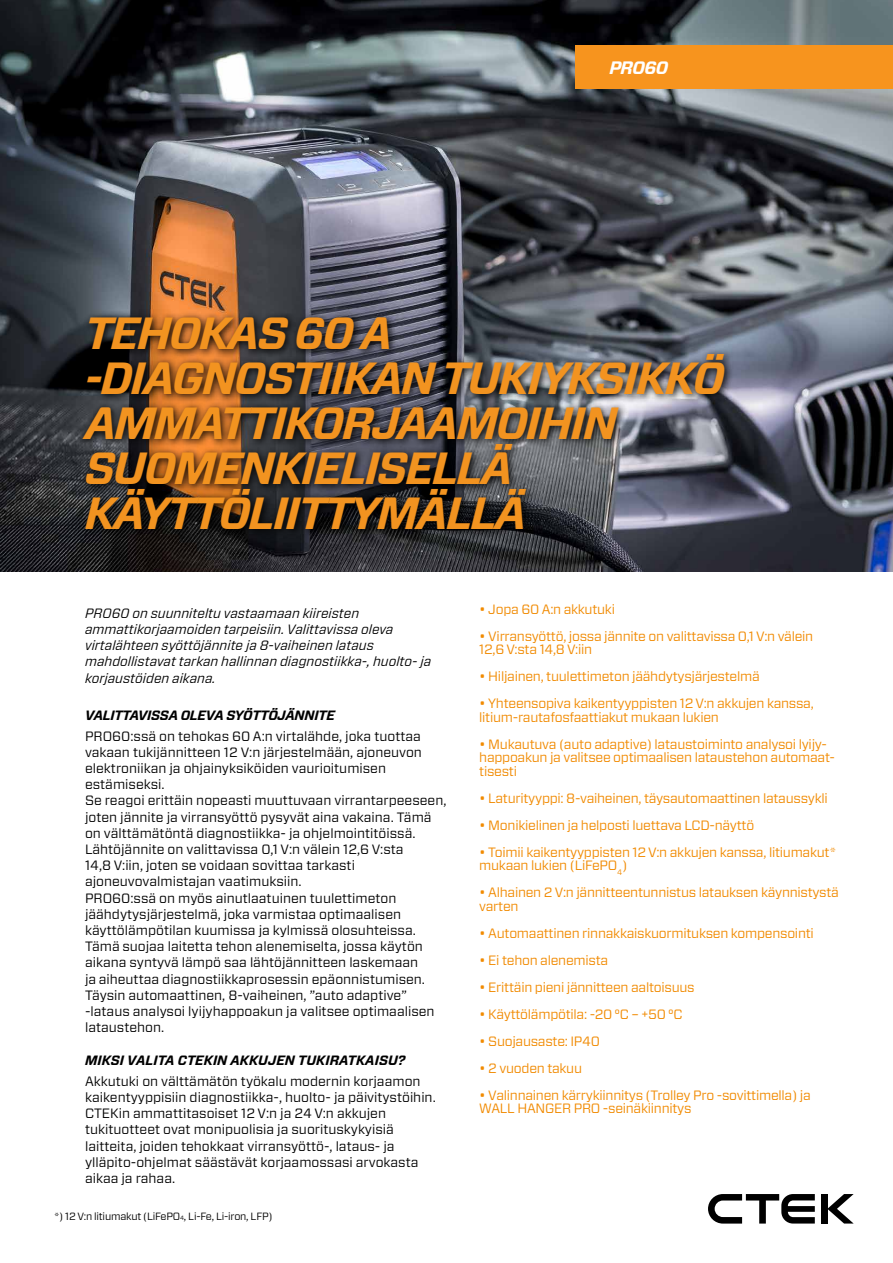
<style>
.page{position:relative;width:893px;height:1263px;background:#fff}
.page>*{position:absolute;margin:0;border:0;box-sizing:border-box;transform-origin:0 0}
.t1{font:italic 700 45px/45px "Forza";letter-spacing:-.04em;color:#f29320}
.t2{font:italic 700 18px "Forza";letter-spacing:-.04em;color:#fff}
.t3{font:13.5px/16.2px "Forza";color:#000}
.t4{font:13.5px/13.5px "Forza";letter-spacing:-.02em;color:#f18a00}
.t5{font:italic 13.5px/16.2px "Forza";color:#000}
.t6{font:italic 700 13.5px "Forza";color:#000}
.t7{font:italic 700 13.5px "Forza";letter-spacing:-.02em;color:#000}
.t8{font:10.5px "Forza";letter-spacing:-.02em;color:#000}
.s1{font-size:6.15px}
</style>
<div class="page">
<img style="left:0;top:0;width:893px;height:572px">
<div style="left:575px;top:45px;width:318px;height:44px;background:#f7941e"></div>
<div style="left:821px;top:1194px;width:6px;height:29px;background:#000"></div>
<svg style="left:827px;top:1194px;width:27px;height:29px"></svg>
<svg style="left:708px;top:1194px;width:107px;height:29px"></svg>
<svg style="left:77px;top:311px;width:657px;height:228px;background:#454041"></svg>
<h2 class="t2" style="left:609px;top:56px;width:60px">PRO60</h2>
<h1 class="t1" style="left:85px;top:311px;width:641px">TEHOKAS 60 A -DIAGNOSTIIKAN TUKIYKSIKKÖ<br>AMMATTIKORJAAMOIHIN<br>SUOMENKIELISELLÄ<br>KÄYTTÖLIITTYMÄLLÄ</h1>
<p class="t5" style="left:85px;top:605px;width:348px">PRO60 on suunniteltu vastaamaan kiireisten ammattikorjaamoiden tarpeisiin. Valittavissa oleva virtalähteen syöttöjännite ja 8-vaiheinen lataus mahdollistavat tarkan hallinnan diagnostiikka-, huolto- ja korjaustöiden aikana.</p>
<p class="t7" style="left:85px;top:706px;width:251px">VALITTAVISSA OLEVA SYÖTTÖJÄNNITE</p>
<p class="t3" style="left:85px;top:727px;width:363px">PRO60:ssä on tehokas 60 A:n virtalähde, joka tuottaa vakaan tukijännitteen 12 V:n järjestelmään, ajoneuvon elektroniikan ja ohjainyksiköiden vaurioitumisen estämiseksi.<br>Se reagoi erittäin nopeasti muuttuvaan virrantarpeeseen, joten jännite ja virransyöttö pysyvät aina vakaina. Tämä on välttämätöntä diagnostiikka- ja ohjelmointitöissä.<br>Lähtöjännite on valittavissa 0,1 V:n välein 12,6 V:sta<br>14,8 V:iin, joten se voidaan sovittaa tarkasti ajoneuvovalmistajan vaatimuksiin.<br>PRO60:ssä on myös ainutlaatuinen tuulettimeton jäähdytysjärjestelmä, joka varmistaa optimaalisen käyttölämpötilan kuumissa ja kylmissä olosuhteissa.<br>Tämä suojaa laitetta tehon alenemiselta, jossa käytön aikana syntyvä lämpö saa lähtöjännitteen laskemaan<br>ja aiheuttaa diagnostiikkaprosessin epäonnistumisen.<br>Täysin automaattinen, 8-vaiheinen, ”auto adaptive” -lataus analysoi lyijyhappoakun ja valitsee optimaalisen lataustehon.</p>
<p class="t6" style="left:85px;top:1051px;width:322px">MIKSI VALITA CTEKIN AKKUJEN TUKIRATKAISU?</p>
<p class="t3" style="left:85px;top:1073px;width:352px">Akkutuki on välttämätön työkalu modernin korjaamon kaikentyyppisiin diagnostiikka-, huolto- ja päivitystöihin.<br>CTEKin ammattitasoiset 12 V:n ja 24 V:n akkujen tukituotteet ovat monipuolisia ja suorituskykyisiä laitteita, joiden tehokkaat virransyöttö-, lataus- ja ylläpito-ohjelmat säästävät korjaamossasi arvokasta aikaa ja rahaa.</p>
<p class="t8" style="left:54px;top:1209px;width:220px">*) 12 V:n litiumakut (LiFePO<span class="s1">4</span>, Li-Fe, Li-iron, LFP)</p>
<p class="t4" style="left:479px;top:602px;width:137px">• Jopa 60 A:n akkutuki</p>
<p class="t4" style="left:479px;top:629px;width:336px">• Virransyöttö, jossa jännite on valittavissa 0,1 V:n välein<br>12,6 V:sta 14,8 V:iin</p>
<p class="t4" style="left:479px;top:670px;width:282px">• Hiljainen, tuulettimeton jäähdytysjärjestelmä</p>
<p class="t4" style="left:479px;top:697px;width:336px">• Yhteensopiva kaikentyyppisten 12 V:n akkujen kanssa, litium-rautafosfaattiakut mukaan lukien</p>
<p class="t4" style="left:479px;top:737px;width:357px">• Mukautuva (auto adaptive) lataustoiminto analysoi lyijy&shy;happoakun ja valitsee optimaalisen lataustehon automaat&shy;tisesti</p>
<p class="t4" style="left:479px;top:791px;width:350px">• Laturityyppi: 8-vaiheinen, täysautomaattinen lataussykli</p>
<p class="t4" style="left:479px;top:818px;width:277px">• Monikielinen ja helposti luettava LCD-näyttö</p>
<p class="t4" style="left:479px;top:845px;width:359px">• Toimii kaikentyyppisten 12 V:n akkujen kanssa, litiumakut* mukaan lukien (LiFePO<sub>4</sub>)</p>
<p class="t4" style="left:479px;top:886px;width:361px">• Alhainen 2 V:n jännitteentunnistus latauksen käynnistystä varten</p>
<p class="t4" style="left:479px;top:926px;width:336px">• Automaattinen rinnakkaiskuormituksen kompensointi</p>
<p class="t4" style="left:479px;top:953px;width:131px">• Ei tehon alenemista</p>
<p class="t4" style="left:479px;top:980px;width:217px">• Erittäin pieni jännitteen aaltoisuus</p>
<p class="t4" style="left:479px;top:1007px;width:205px">• Käyttölämpötila: -20 °C – +50 °C</p>
<p class="t4" style="left:479px;top:1034px;width:122px">• Suojausaste: IP40</p>
<p class="t4" style="left:479px;top:1061px;width:104px">• 2 vuoden takuu</p>
<p class="t4" style="left:479px;top:1088px;width:333px">• Valinnainen kärrykiinnitys (Trolley Pro -sovittimella) ja<br>WALL HANGER PRO ‑seinäkiinnitys</p>
</div>
